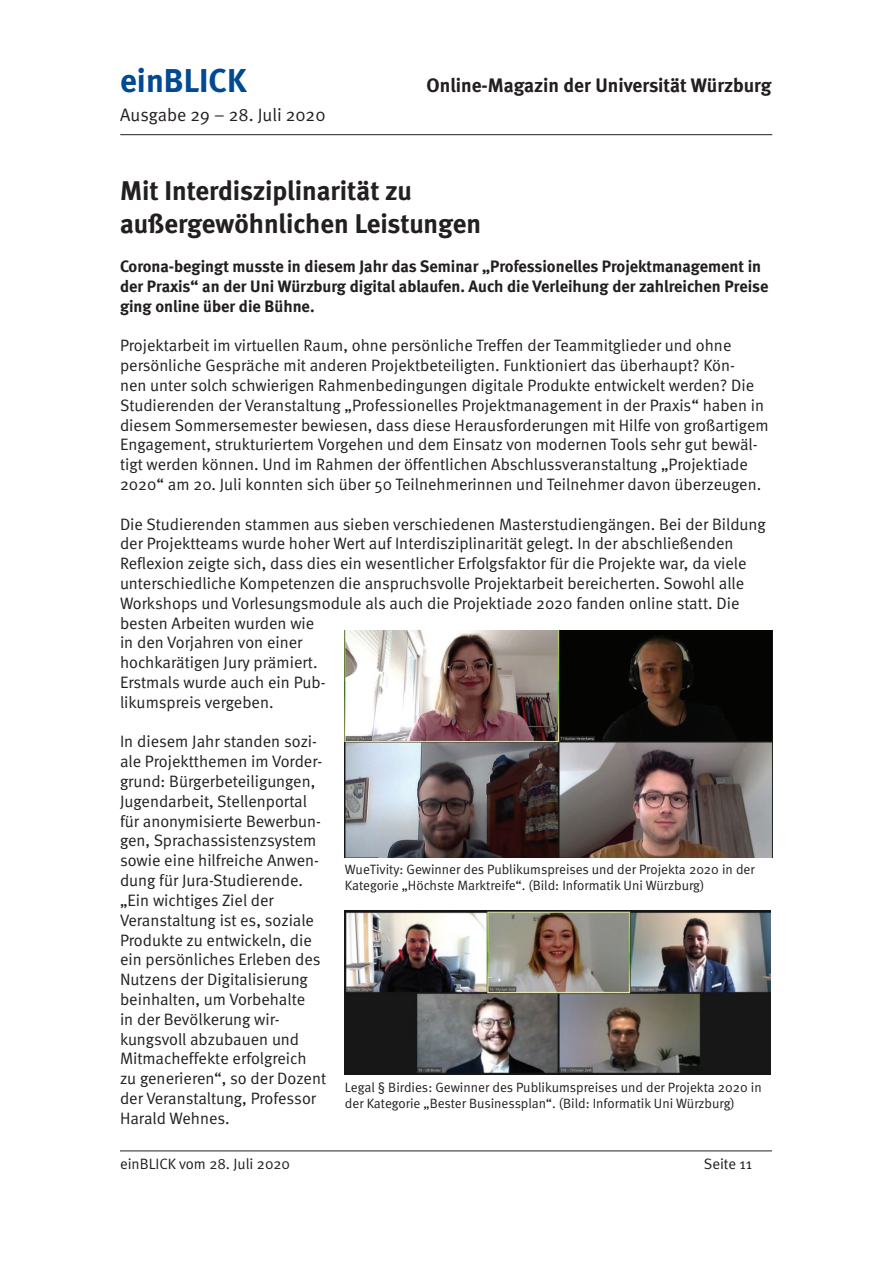
<style>
.page{position:relative;width:893px;height:1263px;background:#fff}
.page>*{position:absolute;margin:0;border:0;box-sizing:border-box;transform-origin:0 0}
.t1{font:700 33px "Meta";color:#014990}
.t2{font:700 27px/32.4px "Meta";color:#231f20}
.t3{font:700 19.5px "Meta";color:#231f20}
.t4{font:18px "Meta Normal";color:#231f20}
.t5{font:16.5px/19.8px "Meta Normal";color:#231f20}
.t6{font:700 16.5px/19.8px "Meta";color:#231f20}
.t7{font:15px "Meta Normal";color:#231f20}
.t8{font:13.5px/16.2px "Meta Normal";color:#231f20}
</style>
<div class="page">
<hr style="left:120px;top:134px;width:652px;height:1px;background:#231f20">
<hr style="left:120px;top:1150px;width:652px;height:1px;background:#231f20">
<img style="left:345px;top:630px;width:427px;height:227px">
<img style="left:345px;top:911px;width:425px;height:164px">
<h1 class="t1" style="left:120px;top:61px;width:128px">einBLICK</h1>
<p class="t3" style="left:427px;top:74px;width:346px">Online-Magazin der Universität Würzburg</p>
<p class="t4" style="left:120px;top:105px;width:207px">Ausgabe 29 – 28. Juli 2020</p>
<h2 class="t2" style="left:120px;top:174px;width:363px">Mit Interdisziplinarität zu außergewöhnlichen Leistungen</h2>
<p class="t6" style="left:120px;top:256px;width:650px">Corona-begingt musste in diesem Jahr das Seminar „Professionelles Projektmanagement in der Praxis“ an der Uni Würzburg digital ablaufen. Auch die Verleihung der zahlreichen Preise ging online über die Bühne.</p>
<p class="t5" style="left:120px;top:336px;width:650px">Projektarbeit im virtuellen Raum, ohne persönliche Treffen der Teammitglieder und ohne persönliche Gespräche mit anderen Projektbeteiligten. Funktioniert das überhaupt? Kön-<br>nen unter solch schwierigen Rahmenbedingungen digitale Produkte entwickelt werden? Die Studierenden der Veranstaltung „Professionelles Projektmanagement in der Praxis“ haben in diesem Sommersemester bewiesen, dass diese Herausforderungen mit Hilfe von großartigem Engagement, strukturiertem Vorgehen und dem Einsatz von modernen Tools sehr gut bewäl&shy;tigt werden können. Und im Rahmen der öffentlichen Abschlussveranstaltung „Projektiade 2020“ am 20. Juli konnten sich über 50 Teilnehmerinnen und Teilnehmer davon überzeugen.</p>
<p class="t5" style="left:120px;top:514px;width:647px">Die Studierenden stammen aus sieben verschiedenen Masterstudiengängen. Bei der Bildung der Projektteams wurde hoher Wert auf Interdisziplinarität gelegt. In der abschließenden Reflexion zeigte sich, dass dies ein wesentlicher Erfolgsfaktor für die Projekte war, da viele unterschiedliche Kompetenzen die anspruchsvolle Projektarbeit bereicherten. Sowohl alle Workshops und Vorlesungsmodule als auch die Projektiade 2020 fanden online statt. Die besten Arbeiten wurden wie<br>in den Vorjahren von einer<br>hochkarätigen Jury prämiert.<br>Erstmals wurde auch ein Pub-<br>likumspreis vergeben.</p>
<p class="t5" style="left:120px;top:732px;width:208px">In diesem Jahr standen sozi&shy;ale Projektthemen im Vorder&shy;grund: Bürgerbeteiligungen,<br>Jugendarbeit, Stellenportal für anonymisierte Bewerbun&shy;gen, Sprachassistenzsystem sowie eine hilfreiche Anwen&shy;dung für Jura-Studierende. „Ein wichtiges Ziel der<br>Veranstaltung ist es, soziale<br>Produkte zu entwickeln, die ein persönliches Erleben des<br>Nutzens der Digitalisierung beinhalten, um Vorbehalte<br>in der Bevölkerung wir&shy;kungsvoll abzubauen und<br>Mitmacheffekte erfolgreich zu generieren“, so der Dozent der Veranstaltung, Professor<br>Harald Wehnes.</p>
<p class="t8" style="left:345px;top:861px;width:411px">WueTivity: Gewinner des Publikumspreises und der Projekta 2020 in der<br>Kategorie „Höchste Marktreife“. (Bild: Informatik Uni Würzburg)</p>
<p class="t8" style="left:345px;top:1079px;width:418px">Legal § Birdies: Gewinner des Publikumspreises und der Projekta 2020 in der Kategorie „Bester Businessplan“. (Bild: Informatik Uni Würzburg)</p>
<p class="t7" style="left:120px;top:1155px;width:172px">einBLICK vom 28. Juli 2020</p>
<p class="t7" style="left:704px;top:1155px;width:50px">Seite 11</p>
</div>
